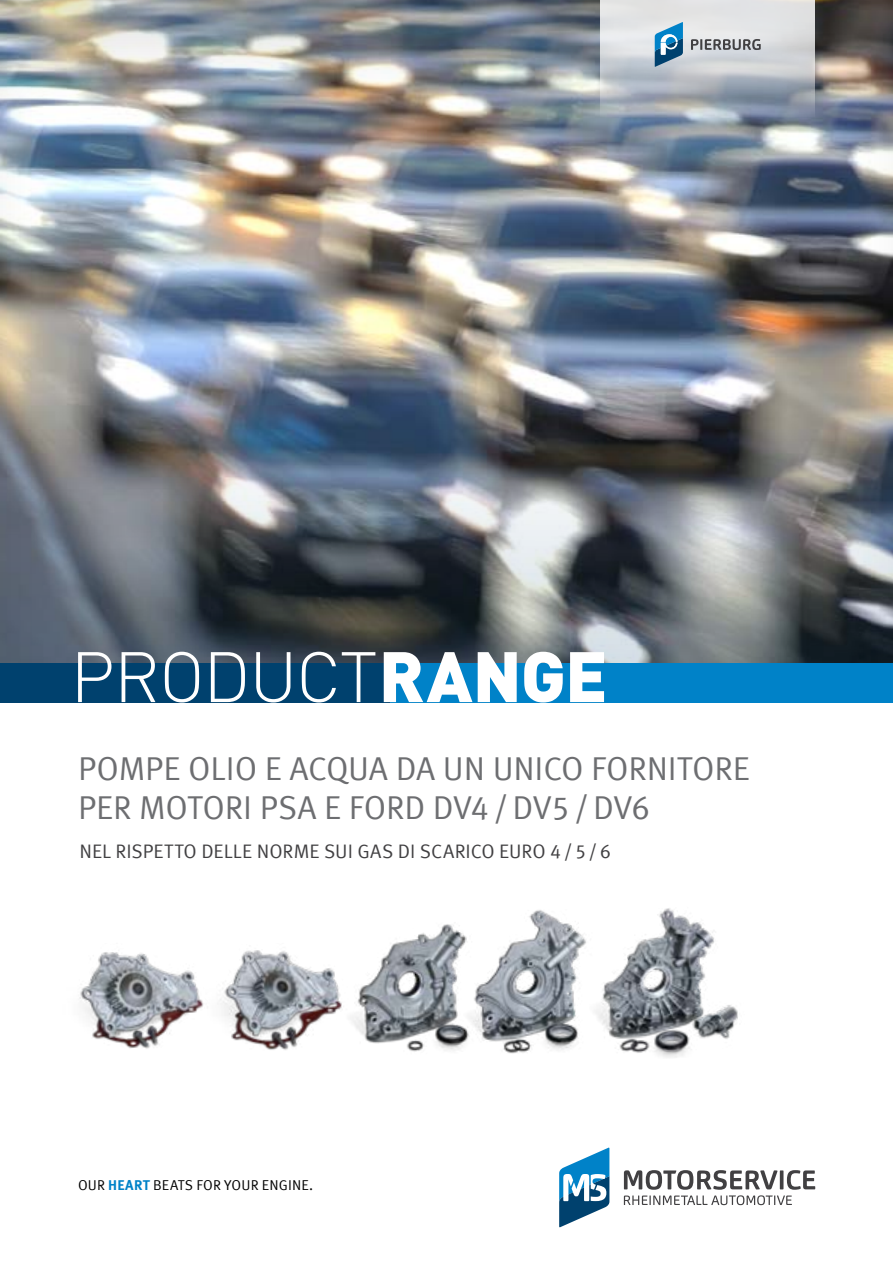
<style>
.page{position:relative;width:893px;height:1263px;background:#fff}
.page>*{position:absolute;margin:0;border:0;box-sizing:border-box;transform-origin:0 0}
.t1{font:300 70.2px "DIN Offc";letter-spacing:-.02em;color:#fff}
.t2{font:33px/39px "Meta Offc Pro Norm";letter-spacing:-.005em;color:#6d6e71}
.t3{font:19.5px "Meta Offc Pro Norm";color:#414042}
.t4{font:14.25px "Meta Offc Pro Norm";letter-spacing:.01em;color:#000}
.s1{font-weight:900}
.s2{font-family:"Meta Offc Pro";font-weight:700;color:#0082c8}
</style>
<div class="page">
<div style="left:0;top:0;width:893px;height:686px;background:#000;opacity:.1"></div>
<svg style="left:559px;top:1147px;width:50px;height:80px"></svg>
<svg style="left:624px;top:1170px;width:191px;height:35px"></svg>
<svg style="left:600px;top:0;width:215px;height:117px;background:#c3c8ce"></svg>
<svg style="left:691px;top:39px;width:70px;height:11px"></svg>
<svg style="left:655px;top:22px;width:28px;height:45px"></svg>
<img style="left:363px;top:942px;width:38px;height:102px">
<img style="left:401px;top:910px;width:157px;height:144px">
<img style="left:79px;top:952px;width:112px;height:97px">
<img style="left:191px;top:950px;width:172px;height:100px">
<img style="left:558px;top:908px;width:180px;height:150px">
<svg style="left:0;top:439px;width:893px;height:224px;background:#62686f"></svg>
<div style="left:0;top:663px;width:893px;height:39px;background:#00416e"></div>
<div style="left:390px;top:663px;width:503px;height:39px;background:#0082c8"></div>
<h1 class="t1" style="left:70px;top:634px;width:539px">PRODUCT<span class="s1">RANGE</span></h1>
<p class="t2" style="left:78px;top:747px;width:673px">POMPE OLIO E ACQUA DA UN UNICO FORNITORE<br>PER MOTORI PSA E FORD DV4/DV5/DV6</p>
<p class="t3" style="left:79px;top:837px;width:533px">NEL RISPETTO DELLE NORME SUI GAS DI SCARICO EURO 4/5/6</p>
<p class="t4" style="left:78px;top:1174px;width:237px">OUR <span class="s2">HEART</span> BEATS FOR YOUR ENGINE.</p>
</div>
